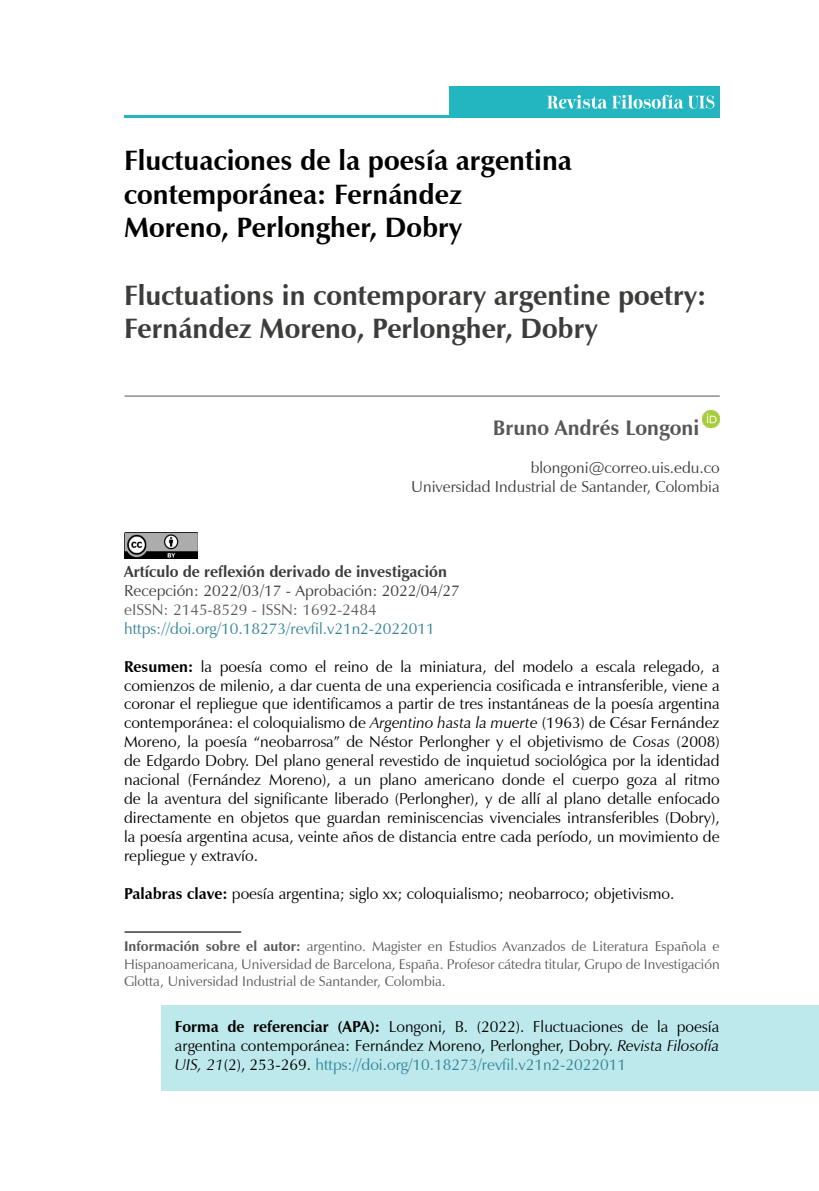
<style>
.page{position:relative;width:819px;height:1191px;background:#fff}
.page>*{position:absolute;margin:0;border:0;box-sizing:border-box;transform-origin:0 0}
.t1{font:700 28px/33.6px "Zapf Humanist 601 BT";color:#000}
.t2{font:700 28px/33.6px "Zapf Humanist 601 BT";color:#3c3c3b}
.t3{font:700 21px "Zapf Humanist 601 BT";color:#575756}
.t4{font:15.75px/18.9px "Zapf Humanist 601 BT";color:#000;text-align:justify}
.t5{font:15.75px/18.9px "Zapf Humanist 601 BT";color:#3c3c3b;text-align:right}
.t6{font:15.75px "Zapf Humanist 601 BT";color:#33849b}
.t7{font:700 15.75px "Zapf Humanist 601 BT";color:#3c3c3b}
.t8{font:15.75px "Zapf Humanist 601 BT";color:#5c5c5b}
.t9{font:14px/17.5px "Zapf Humanist 601 BT";color:#595959;text-align:justify}
.s1{font-weight:700}
.s2{font-style:italic}
.s3{font-weight:700;color:#575756}
.s4{color:#33849b}
</style>
<div class="page">
<img style="left:702px;top:411px;width:17px;height:17px">
<img style="left:124px;top:532px;width:73px;height:26px">
<div style="left:161px;top:1005px;width:657px;height:85px;background:#bde9ec"></div>
<div style="left:449px;top:86px;width:270px;height:32px;background:#23b6c1"></div>
<svg style="left:546px;top:95px;width:168px;height:14px"></svg>
<hr style="left:124px;top:115px;width:325px;height:3px;background:#23b6c1">
<hr style="left:124px;top:931px;width:117px;height:2px;background:#575756">
<hr style="left:124px;top:395px;width:595px;height:2px;background:#9d9d9c">
<h1 class="t1" style="left:124px;top:144px;width:449px">Fluctuaciones de la poesía argentina contemporánea: Fernández<br>Moreno, Perlongher, Dobry</h1>
<h1 class="t2" style="left:124px;top:278px;width:584px">Fluctuations in contemporary argentine poetry:<br>Fernández Moreno, Perlongher, Dobry</h1>
<h2 class="t3" style="left:493px;top:414px;width:208px">Bruno Andrés Longoni</h2>
<p class="t5" style="left:411px;top:458px;width:310px">blongoni@correo.uis.edu.co<br>Universidad Industrial de Santander, Colombia</p>
<p class="t7" style="left:124px;top:562px;width:324px">Artículo de reflexión derivado de investigación</p>
<p class="t5" style="left:124px;top:581px;width:337px">Recepción: 2022/03/17 - Aprobación: 2022/04/27</p>
<p class="t8" style="left:124px;top:600px;width:254px">eISSN: 2145-8529 - ISSN: 1692-2484</p>
<p class="t6" style="left:124px;top:618px;width:312px">https://doi.org/10.18273/revfil.v21n2-2022011</p>
<p class="t4" style="left:124px;top:657px;width:597px"><span class="s1">Resumen:</span> la poesía como el reino de la miniatura, del modelo a escala relegado, a comienzos de milenio, a dar cuenta de una experiencia cosificada e intransferible, viene a coronar el repliegue que identificamos a partir de tres instantáneas de la poesía argentina contemporánea: el coloquialismo de <span class="s2">Argentino hasta la muerte</span> (1963) de César Fernández Moreno, la poesía “neobarrosa” de Néstor Perlongher y el objetivismo de <span class="s2">Cosas</span> (2008) de Edgardo Dobry. Del plano general revestido de inquietud sociológica por la identidad nacional (Fernández Moreno), a un plano americano donde el cuerpo goza al ritmo de la aventura del significante liberado (Perlongher), y de allí al plano detalle enfocado directamente en objetos que guardan reminiscencias vivenciales intransferibles (Dobry), la poesía argentina acusa, veinte años de distancia entre cada período, un movimiento de repliegue y extravío.</p>
<p class="t4" style="left:124px;top:883px;width:551px"><span class="s1">Palabras clave:</span> poesía argentina; siglo xx; coloquialismo; neobarroco; objetivismo.</p>
<p class="t9" style="left:124px;top:937px;width:597px"><span class="s3">Información sobre el autor:</span> argentino. Magister en Estudios Avanzados de Literatura Española e Hispanoamericana, Universidad de Barcelona, España. Profesor cátedra titular, Grupo de Investigación Glotta, Universidad Industrial de Santander, Colombia.</p>
<p class="t4" style="left:175px;top:1017px;width:546px"><span class="s1">Forma de referenciar (APA):</span> Longoni, B. (2022). Fluctuaciones de la poesía argentina contemporánea: Fernández Moreno, Perlongher, Dobry. <span class="s2">Revista Filosofía UIS, 21</span>(2), 253-269. <span class="s4">https://doi.org/10.18273/revfil.v21n2-2022011</span></p>
</div>
